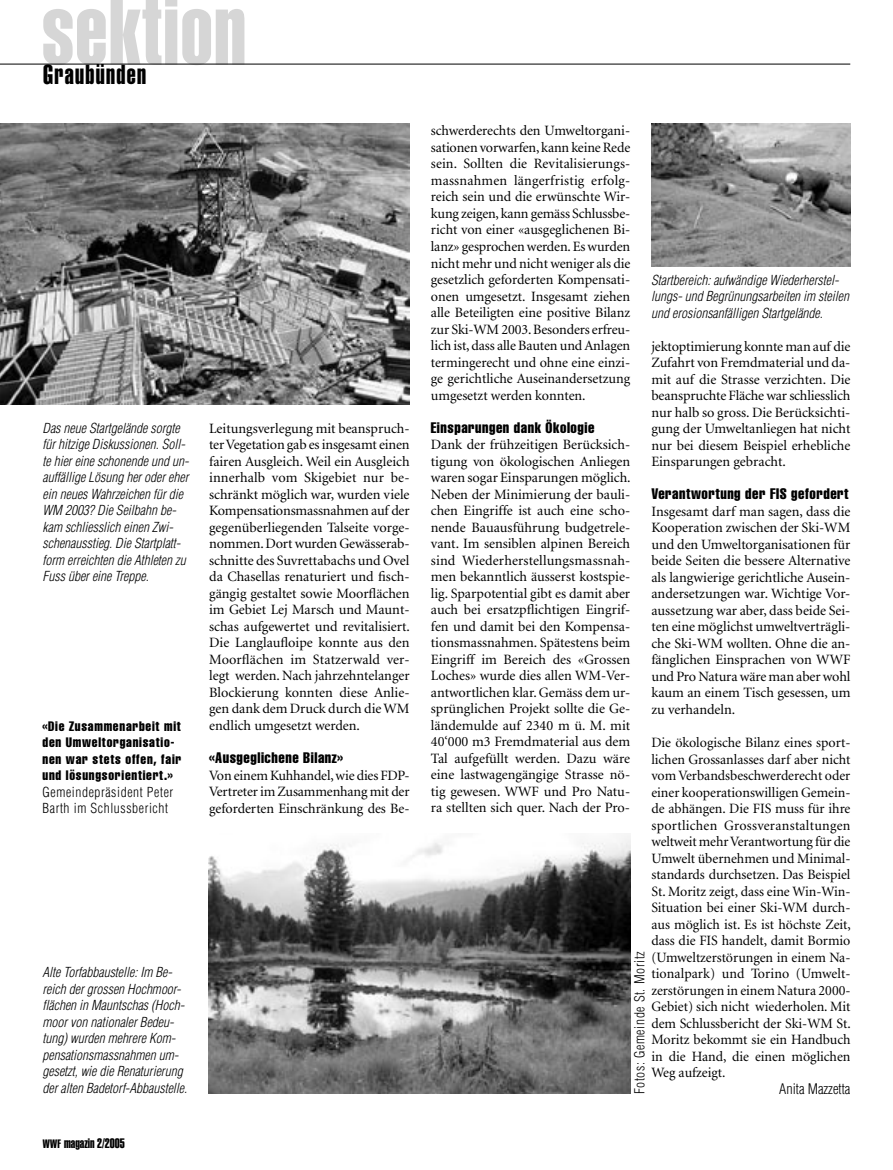
<style>
.page{position:relative;width:893px;height:1170px;background:#fff}
.page>*{position:absolute;margin:0;border:0;box-sizing:border-box;transform-origin:0 0}
.t1{font:96px "Helvetica Extra Compressed";letter-spacing:.015em;color:#d6d6d6}
.t2{font:27px "Helvetica Extra Compressed";letter-spacing:.05em;color:#000}
.Titel_2{font:extra-condensed 15px "Helvetica";letter-spacing:.035em;color:#000}
.Fließtext{font:14.25px/16.5px "Minion";color:#000;text-align:justify}
.Autor{font:300 condensed 14.25px "Helvetica";color:#000}
.Legende{font:italic 300 condensed 13.5px/16.5px "Helvetica";color:#000}
.Randspalte{font:extra-condensed 13.5px/16.5px "Helvetica";letter-spacing:.055em;color:#000}
.Randspalte_Legende{font:300 condensed 13.5px/16.5px "Helvetica";letter-spacing:.045em;color:#000}
.t3{font:13.5px "Helvetica Extra Compressed";color:#000}
.s1{font-size:12px}
</style>
<div class="page">
<hr style="left:0;top:64px;width:850px;height:1px;background:#000">
<img style="left:0;top:123px;width:410px;height:281px">
<img style="left:209px;top:835px;width:421px;height:258px">
<img style="left:651px;top:123px;width:200px;height:144px">
<p class="t1" style="left:42px;top:-27px;width:206px">sektion</p>
<p class="t2" style="left:43px;top:58px;width:105px">Graubünden</p>
<p class="Legende" style="left:43px;top:419px;width:148px">Das neue Startgelände sorgte für hitzige Diskussionen. Soll&shy;te hier eine schonende und un&shy;auffällige Lösung her oder eher ein neues Wahrzeichen für die<br>WM 2003? Die Seilbahn be&shy;kam schliesslich einen Zwi&shy;schenausstieg. Die Startplatt&shy;form erreichten die Athleten zu<br>Fuss über eine Treppe.</p>
<p class="Fließtext" style="left:209px;top:420px;width:202px">Leitungsverlegung mit beanspruch&shy;ter Vegetation gab es insgesamt einen fairen Ausgleich. Weil ein Ausgleich innerhalb vom Skigebiet nur be&shy;schränkt möglich war, wurden viele Kompensationsmassnahmen auf der gegenüberliegenden Talseite vorge&shy;nommen. Dort wurden Gewässerab&shy;schnitte des Suvrettabachs und Ovel da Chasellas renaturiert und fisch&shy;gängig gestaltet sowie Moorflächen im Gebiet Lej Marsch und Maunt&shy;schas aufgewertet und revitalisiert.<br>Die Langlaufloipe konnte aus den Moorflächen im Statzerwald ver&shy;legt werden. Nach jahrzehntelanger Blockierung konnten diese Anlie&shy;gen dank dem Druck durch die WM endlich umgesetzt werden.</p>
<p class="Titel_2" style="left:209px;top:748px;width:135px">«Ausgeglichene Bilanz»</p>
<p class="Fließtext" style="left:209px;top:767px;width:202px">Von einem Kuhhandel, wie dies FDP-Vertreter im Zusammenhang mit der geforderten Einschränkung des Be-</p>
<p class="Randspalte" style="left:43px;top:717px;width:140px">«Die Zusammenarbeit mit den Umweltorganisatio&shy;nen war stets offen, fair und lösungsorientiert.»</p>
<p class="Randspalte_Legende" style="left:43px;top:783px;width:132px">Gemeindepräsident Peter<br>Barth im Schlussbericht</p>
<p class="Legende" style="left:43px;top:964px;width:146px">Alte Torfabbaustelle: Im Be&shy;reich der grossen Hochmoor&shy;flächen in Mauntschas (Hoch&shy;moor von nationaler Bedeu&shy;tung) wurden mehrere Kom&shy;pensationsmassnahmen um&shy;gesetzt, wie die Renaturierung der alten Badetorf-Abbaustelle.</p>
<p class="t3" style="left:43px;top:1135px;width:84px"><span class="s1">WWF</span> magazin 2/2005</p>
<p class="Fließtext" style="left:431px;top:123px;width:201px">schwerderechts den Umweltorgani&shy;sationen vorwarfen, kann keine Rede sein. Sollten die Revitalisierungs&shy;massnahmen längerfristig erfolg&shy;reich sein und die erwünschte Wir&shy;kung zeigen, kann gemäss Schlussbe&shy;richt von einer «ausgeglichenen Bi&shy;lanz» gesprochen werden. Es wurden nicht mehr und nicht weniger als die gesetzlich geforderten Kompensati&shy;onen umgesetzt. Insgesamt ziehen alle Beteiligten eine positive Bilanz zur Ski-WM 2003. Besonders erfreu&shy;lich ist, dass alle Bauten und Anlagen termingerecht und ohne eine einzi&shy;ge gerichtliche Auseinandersetzung umgesetzt werden konnten.</p>
<p class="Titel_2" style="left:431px;top:418px;width:165px">Einsparungen dank Ökologie</p>
<p class="Fließtext" style="left:431px;top:437px;width:201px">Dank der frühzeitigen Berücksich&shy;tigung von ökologischen Anliegen waren sogar Einsparungen möglich.<br>Neben der Minimierung der bauli&shy;chen Eingriffe ist auch eine scho&shy;nende Bauausführung budgetrele&shy;vant. Im sensiblen alpinen Bereich sind Wiederherstellungsmassnah&shy;men bekanntlich äusserst kostspie&shy;lig. Sparpotential gibt es damit aber auch bei ersatzpflichtigen Eingrif&shy;fen und damit bei den Kompensa&shy;tionsmassnahmen. Spätestens beim Eingriff im Bereich des «Grossen Loches» wurde dies allen WM-Ver&shy;antwortlichen klar. Gemäss dem ur&shy;sprünglichen Projekt sollte die Ge&shy;ländemulde auf 2340 m ü. M. mit 40‘000 m3 Fremdmaterial aus dem Tal aufgefüllt werden. Dazu wäre eine lastwagengängige Strasse nö&shy;tig gewesen. WWF und Pro Natu&shy;ra stellten sich quer. Nach der Pro-</p>
<p class="Legende" style="left:651px;top:272px;width:199px">Startbereich: aufwändige Wiederherstel&shy;lungs- und Begrünungsarbeiten im steilen und erosionsanfälligen Startgelände.</p>
<p class="Fließtext" style="left:651px;top:338px;width:201px">jektoptimierung konnte man auf die Zufahrt von Fremdmaterial und da&shy;mit auf die Strasse verzichten. Die beanspruchte Fläche war schliesslich nur halb so gross. Die Berücksichti&shy;gung der Umweltanliegen hat nicht nur bei diesem Beispiel erhebliche Einsparungen gebracht.</p>
<p class="Titel_2" style="left:651px;top:484px;width:199px">Verantwortung der FIS gefordert</p>
<p class="Fließtext" style="left:651px;top:503px;width:201px">Insgesamt darf man sagen, dass die Kooperation zwischen der Ski-WM und den Umweltorganisationen für beide Seiten die bessere Alternative als langwierige gerichtliche Ausein&shy;andersetzungen war. Wichtige Vor&shy;aussetzung war aber, dass beide Sei&shy;ten eine möglichst umweltverträgli&shy;che Ski-WM wollten. Ohne die an&shy;fänglichen Einsprachen von WWF und Pro Natura wäre man aber wohl kaum an einem Tisch gesessen, um zu verhandeln.</p>
<p class="Fließtext" style="left:651px;top:734px;width:201px">Die ökologische Bilanz eines sport&shy;lichen Grossanlasses darf aber nicht vom Verbandsbeschwerderecht oder einer kooperationswilligen Gemein&shy;de abhängen. Die FIS muss für ihre sportlichen Grossveranstaltungen weltweit mehr Verantwortung für die Umwelt übernehmen und Minimal&shy;standards durchsetzen. Das Beispiel St. Moritz zeigt, dass eine Win-Win-Situation bei einer Ski-WM durch&shy;aus möglich ist. Es ist höchste Zeit, dass die FIS handelt, damit Bormio (Umweltzerstörungen in einem Na&shy;tionalpark) und Torino (Umwelt&shy;zerstörungen in einem Natura 2000- Gebiet) sich nicht wiederholen. Mit dem Schlussbericht der Ski-WM St.<br>Moritz bekommt sie ein Handbuch in die Hand, die einen möglichen Weg aufzeigt.</p>
<p class="Autor" style="left:779px;top:1080px;width:73px">Anita Mazzetta</p>
<p class="Randspalte_Legende" style="left:631px;top:1094px;width:145px;rotate:-90deg">Fotos: Gemeinde St. Moritz</p>
</div>
